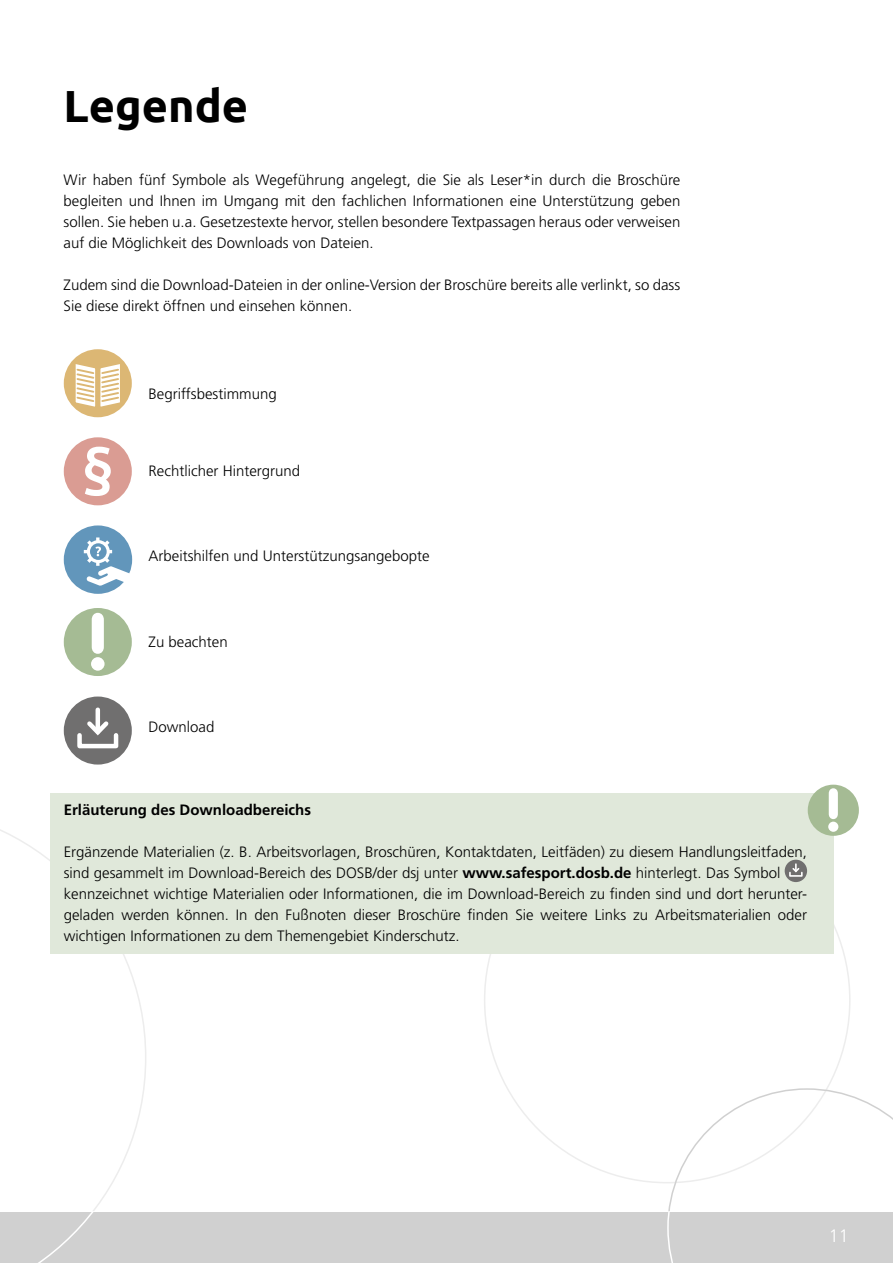
<style>
.page{position:relative;width:893px;height:1263px;background:#fff}
.page>*{position:absolute;margin:0;border:0;box-sizing:border-box;transform-origin:0 0}
.Head{font:700 45px "Ubuntu";color:#000}
.t1{font:300 18px "Frutiger";color:#fff}
.copy_links{font:300 15px/21px "Frutiger";color:#000}
.copy_rechts{font:300 15px/21px "Frutiger";color:#000;text-align:justify}
.Fließtext{font:300 15px "Frutiger";color:#000}
.bold_icon_rechts{font:700 15px "Frutiger";color:#000}
.s1{font-weight:700}
</style>
<div class="page">
<svg style="left:0;top:829px;width:146px;height:382px"></svg>
<div style="left:0;top:1212px;width:893px;height:51px;background:#d0d0d0"></div>
<svg style="left:38px;top:1212px;width:55px;height:51px"></svg>
<svg style="left:667px;top:1088px;width:226px;height:175px"></svg>
<div style="left:50px;top:794px;width:783px;height:160px;background:#e0e8da"></div>
<div style="left:64px;top:696px;width:68px;height:68px;background:#706f6f;border-radius:50%"></div>
<div style="left:77px;top:733px;width:41px;height:15px;border:4px solid #fff"></div>
<svg style="left:83px;top:717px;width:30px;height:21px"></svg>
<hr style="left:96px;top:710px;width:4px;height:22px;background:#fff">
<div style="left:64px;top:437px;width:68px;height:68px;background:#da9c93;border-radius:50%"></div>
<svg style="left:85px;top:447px;width:26px;height:49px"></svg>
<div style="left:64px;top:525px;width:68px;height:69px;background:#6296bb;border-radius:50%"></div>
<svg style="left:84px;top:537px;width:46px;height:49px"></svg>
<div style="left:785px;top:860px;width:22px;height:22px;background:#706f6f;border-radius:50%"></div>
<div style="left:789px;top:872px;width:14px;height:5px;border:2px solid #fff"></div>
<svg style="left:791px;top:864px;width:10px;height:10px"></svg>
<div style="left:64px;top:608px;width:68px;height:68px;background:#a5bb94;border-radius:50%"></div>
<svg style="left:91px;top:613px;width:14px;height:58px"></svg>
<div style="left:64px;top:349px;width:68px;height:68px;background:#dcb774;border-radius:50%"></div>
<svg style="left:73px;top:360px;width:50px;height:50px"></svg>
<div style="left:808px;top:785px;width:51px;height:51px;background:#a5bb94;border-radius:50%"></div>
<svg style="left:828px;top:788px;width:10px;height:44px"></svg>
<p class="Head" style="left:64px;top:78px;width:186px">Legende</p>
<p class="copy_rechts" style="left:64px;top:169px;width:618px">Wir haben fünf Symbole als Wegeführung angelegt, die Sie als Leser*in durch die Broschüre begleiten und Ihnen im Umgang mit den fachlichen Informationen eine Unterstützung geben sollen. Sie heben u.a. Gesetzestexte hervor, stellen besondere Textpassagen heraus oder verweisen auf die Möglichkeit des Downloads von Dateien.</p>
<p class="copy_rechts" style="left:64px;top:274px;width:618px">Zudem sind die Download-Dateien in der online-Version der Broschüre bereits alle verlinkt, so dass<br>Sie diese direkt öffnen und einsehen können.</p>
<p class="Fließtext" style="left:149px;top:386px;width:130px">Begriffsbestimmung</p>
<p class="Fließtext" style="left:149px;top:462px;width:153px">Rechtlicher Hintergrund</p>
<p class="Fließtext" style="left:149px;top:548px;width:282px">Arbeitshilfen und Unterstützungsangebopte</p>
<p class="Fließtext" style="left:149px;top:633px;width:81px">Zu beachten</p>
<p class="Fließtext" style="left:149px;top:719px;width:67px">Download</p>
<p class="bold_icon_rechts" style="left:64px;top:801px;width:249px">Erläuterung des Downloadbereichs</p>
<p class="copy_links" style="left:64px;top:841px;width:745px">Ergänzende Materialien (z. B. Arbeitsvorlagen, Broschüren, Kontaktdaten, Leitfäden) zu diesem Handlungsleitfaden, sind gesammelt im Download-Bereich des DOSB/der dsj unter <span class="s1">www.safesport.dosb.de</span> hinterlegt. Das Symbol kennzeichnet wichtige Materialien oder Informationen, die im Download-Bereich zu finden sind und dort herunter&shy;geladen werden können. In den Fußnoten dieser Broschüre finden Sie weitere Links zu Arbeitsmaterialien oder wichtigen Informationen zu dem Themengebiet Kinderschutz.</p>
<p class="t1" style="left:829px;top:1226px;width:22px">11</p>
</div>
